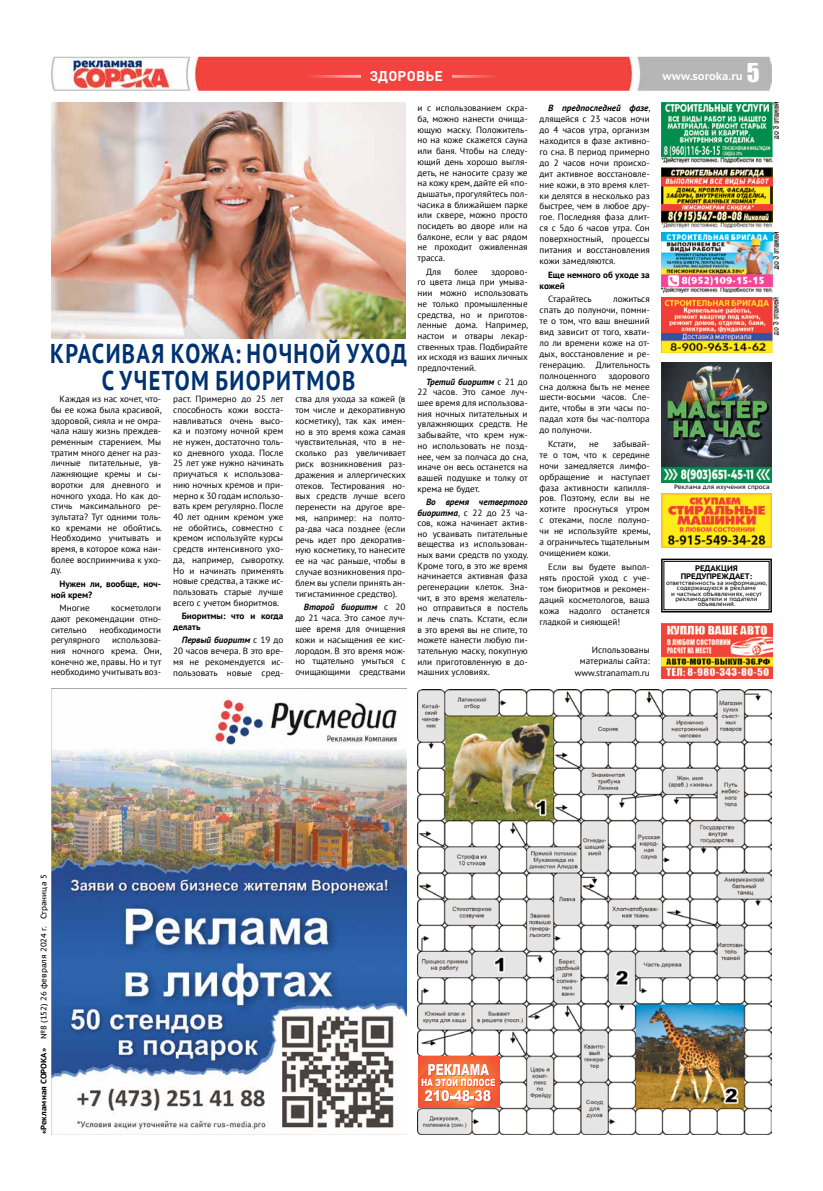
<style>
.page{position:relative;width:823px;height:1191px;background:#fff}
.page>*{position:absolute;margin:0;border:0;box-sizing:border-box;transform-origin:0 0}
.t1{font:700 27.1px/27.1px "PT Sans";letter-spacing:.06em;color:#003271;text-align:center;scale:.82 1}
.t2{font:700 14px "DIN Pro";letter-spacing:.02em;color:#fff}
.t3{font:700 11px "PT Sans Caption";color:#fff}
.t4{font:9px/10.7px "PT Sans";color:#000;text-align:justify}
.t5{font:700 9px/10.7px "PT Sans";color:#000}
.t6{font:8px "PT Sans Caption";color:#000}
.t7{font:700 8px/8px "PT Sans Caption";color:#000;text-align:center}
.t8{font:6.2px "PT Sans Caption";color:#000}
.t9{font:6px/5.3px "PT Sans Caption";color:#000;text-align:center}
.s1{font-family:"Impact";font-weight:400;font-size:23.9px}
.s2{font-weight:700;font-style:italic}
.s3{font-weight:700}
</style>
<div class="page">
<img style="left:51px;top:57px;width:720px;height:34px">
<img style="left:272px;top:76px;width:88px;height:1px">
<img style="left:452px;top:76px;width:78px;height:1px">
<img style="left:51px;top:688px;width:355px;height:446px">
<img style="left:417px;top:689px;width:354px;height:445px">
<svg style="left:418px;top:1056px;width:81px;height:51px"></svg>
<svg style="left:661px;top:558px;width:111px;height:55px"></svg>
<div style="left:663px;top:561px;width:106px;height:49px;border:1px solid #000"></div>
<img style="left:661px;top:363px;width:110px;height:119px">
<img style="left:51px;top:102px;width:354px;height:236px">
<img style="left:661px;top:102px;width:117px;height:60px">
<img style="left:661px;top:298px;width:117px;height:54px">
<img style="left:661px;top:624px;width:110px;height:54px">
<img style="left:661px;top:167px;width:111px;height:60px">
<img style="left:661px;top:493px;width:110px;height:54px">
<img style="left:661px;top:232px;width:116px;height:60px">
<h2 class="t2" style="left:369px;top:64px;width:75px">ЗДОРОВЬЕ</h2>
<p class="t3" style="left:662px;top:69px;width:99px">www.soroka.ru <span class="s1">5</span></p>
<h1 class="t1" style="left:50px;top:339px;width:436px">КРАСИВАЯ КОЖА: НОЧНОЙ УХОД<br>С УЧЕТОМ БИОРИТМОВ</h1>
<p class="t4" style="left:51px;top:393px;width:112px;text-indent:9px">Каждая из нас хочет, что&shy;бы ее кожа была красивой, здоровой, сияла и не омра&shy;чала нашу жизнь преждев&shy;ременным старением. Мы тратим много денег на раз&shy;личные питательные, ув&shy;лажняющие кремы и сы&shy;воротки для дневного и ночного ухода. Но как до&shy;стичь максимального ре&shy;зультата? Тут одними толь&shy;ко кремами не обойтись.<br>Необходимо учитывать и время, в которое кожа наи&shy;более восприимчива к ухо&shy;ду.</p>
<p class="t5" style="left:51px;top:578px;width:111px;text-indent:9px">Нужен ли, вообще, ноч&shy;ной крем?</p>
<p class="t4" style="left:60px;top:602px;width:32px">Многие</p>
<p class="t4" style="left:51px;top:602px;width:112px;text-indent:60px">косметологи дают рекомендации отно&shy;сительно</p>
<p class="t4" style="left:51px;top:624px;width:112px;text-indent:48px">необходимости регулярного</p>
<p class="t4" style="left:51px;top:634px;width:112px;text-indent:61px">использова&shy;ния ночного крема. Они, конечно же, правы. Но и тут необходимо учитывать воз-</p>
<p class="t4" style="left:173px;top:393px;width:112px">раст. Примерно до 25 лет способность кожи восста&shy;навливаться очень высо&shy;ка и поэтому ночной крем не нужен, достаточно толь&shy;ко дневного ухода. После 25 лет уже нужно начинать приучаться к использова&shy;нию ночных кремов и при&shy;мерно к 30 годам использо&shy;вать крем регулярно. После 40 лет одним кремом уже не обойтись, совместно с кремом используйте курсы средств интенсивного ухо&shy;да, например, сыворотку.<br>Но и начинать применять новые средства, а также ис&shy;пользовать старые лучше всего с учетом биоритмов.</p>
<p class="t5" style="left:173px;top:610px;width:112px;text-indent:9px">Биоритмы: что и когда делать</p>
<p class="t4" style="left:173px;top:634px;width:112px;text-indent:9px"><span class="s2">Первый биоритм</span> с 19 до 20 часов вечера. В это вре&shy;мя не рекомендуется ис&shy;пользовать новые сред-</p>
<p class="t4" style="left:295px;top:393px;width:112px">ства для ухода за кожей (в том числе и декоративную косметику), так как имен&shy;но в это время кожа самая чувствительная, что в не&shy;сколько раз увеличивает риск возникновения раз&shy;дражения и аллергических отеков. Тестирования но&shy;вых средств лучше всего перенести на другое вре&shy;мя, например: на полто&shy;ра-два часа позднее (если речь идет про декоратив&shy;ную косметику, то нанесите ее на час раньше, чтобы в случае возникновения про&shy;блем вы успели принять ан&shy;тигистаминное средство).</p>
<p class="t4" style="left:295px;top:601px;width:112px;text-indent:9px"><span class="s2">Второй биоритм</span> с 20 до 21 часа. Это самое луч&shy;шее время для очищения кожи и насыщения ее кис&shy;лородом. В это время мож&shy;но тщательно умыться с очищающими средствами</p>
<p class="t4" style="left:417px;top:103px;width:112px">и с использованием скра&shy;ба, можно нанести очища&shy;ющую маску. Положитель&shy;но на коже скажется сауна или баня. Чтобы на следу&shy;ющий день хорошо выгля&shy;деть, не наносите сразу же на кожу крем, дайте ей «по&shy;дышать», прогуляйтесь пол&shy;часика в ближайшем парке или сквере, можно просто посидеть во дворе или на балконе, если у вас рядом не проходит оживленная трасса.</p>
<p class="t4" style="left:426px;top:266px;width:17px">Для</p>
<p class="t4" style="left:454px;top:266px;width:25px">более</p>
<p class="t4" style="left:417px;top:266px;width:112px;text-indent:74px">здорово&shy;го цвета лица при умыва&shy;нии можно использовать не только промышленные средства, но и приготов&shy;ленные дома. Например, настои и отвары лекар&shy;ственных трав. Подбирайте их исходя из ваших личных предпочтений.</p>
<p class="t4" style="left:417px;top:376px;width:112px;text-indent:9px"><span class="s2">Третий биоритм</span> с 21 до 22 часов. Это самое луч&shy;шее время для использова&shy;ния ночных питательных и увлажняющих средств. Не забывайте, что крем нуж&shy;но использовать не позд&shy;нее, чем за полчаса до сна, иначе он весь останется на вашей подушке и толку от крема не будет.</p>
<p class="t4" style="left:417px;top:496px;width:112px;text-indent:9px"><span class="s2">Во время четвертого биоритма</span>, с 22 до 23 ча&shy;сов, кожа начинает актив&shy;но усваивать питательные вещества из использован&shy;ных вами средств по уходу.<br>Кроме того, в это же время начинается активная фаза регенерации клеток. Зна&shy;чит, в это время желатель&shy;но отправиться в постель и лечь спать. Кстати, если в это время вы не спите, то можете нанести любую пи&shy;тательную маску, покупную или приготовленную в до&shy;машних условиях.</p>
<p class="t4" style="left:539px;top:102px;width:112px;text-indent:9px"><span class="s2">В предпоследней фазе</span>, длящейся с 23 часов ночи до 4 часов утра, организм находится в фазе активно&shy;го сна. В период примерно до 2 часов ночи происхо&shy;дит активное восстановле&shy;ние кожи, в это время клет&shy;ки делятся в несколько раз быстрее, чем в любое дру&shy;гое. Последняя фаза длит&shy;ся с 5до 6 часов утра. Сон поверхностный, процессы питания и восстановления кожи замедляются.</p>
<p class="t5" style="left:539px;top:269px;width:112px;text-indent:9px">Еще немного об уходе за кожей</p>
<p class="t4" style="left:548px;top:294px;width:45px">Старайтесь</p>
<p class="t4" style="left:539px;top:293px;width:112px;text-indent:73px">ложиться спать до полуночи, помни&shy;те о том, что ваш внешний вид зависит от того, хвати&shy;ло ли времени коже на от&shy;дых, восстановление и ре&shy;генерацию. Длительность полноценного</p>
<p class="t4" style="left:539px;top:370px;width:112px;text-indent:69px">здорового сна должна быть не менее шести-восьми часов. Сле&shy;дите, чтобы в эти часы по&shy;падал хотя бы час-полтора до полуночи.</p>
<p class="t4" style="left:548px;top:438px;width:29px">Кстати,</p>
<p class="t4" style="left:589px;top:438px;width:11px">не</p>
<p class="t4" style="left:539px;top:438px;width:112px;text-indent:73px">забывай&shy;те о том, что к середине ночи замедляется лимфо&shy;орбращение и наступает фаза активности капилля&shy;ров. Поэтому, если вы не хотите проснуться утром с отеками, после полуно&shy;чи не используйте кремы, а ограничьтесь тщательным очищением кожи.</p>
<p class="t4" style="left:539px;top:561px;width:112px;line-height:11.1px;text-indent:9px">Если вы будете выпол&shy;нять простой уход с уче&shy;том биоритмов и рекомен&shy;даций косметологов, ваша кожа надолго останется гладкой и сияющей!</p>
<p class="t4" style="left:574px;top:644px;width:76px;line-height:11.1px;text-align:right">Использованы материалы сайта: www.stranamam.ru</p>
<p class="t8" style="left:673px;top:482px;width:97px">Реклама для изучения спроса</p>
<p class="t7" style="left:680px;top:564px;width:73px">РЕДАКЦИЯ<br>ПРЕДУПРЕЖДАЕТ:</p>
<p class="t9" style="left:665px;top:580px;width:103px">ответственность за информацию, содержащуюся в рекламе<br>и частных объявлениях, несут рекламодатели и податели объявлений.</p>
<p class="t6" style="left:39px;top:1134px;width:261px;rotate:-90deg"><span class="s3">«Рекламная СОРОКА»</span> №8 (152) 26 февраля 2024 г. Страница 5</p>
</div>
